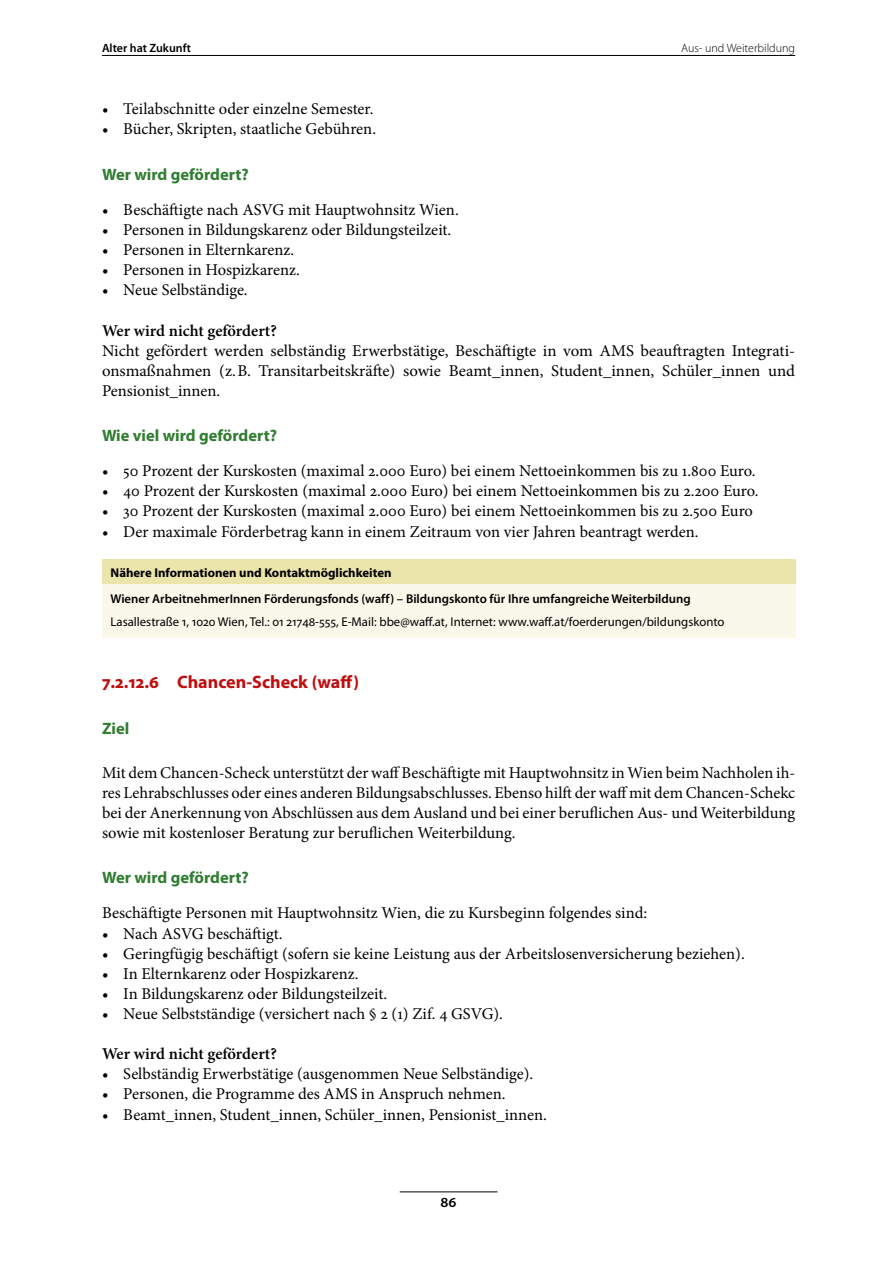
<style>
.page{position:relative;width:893px;height:1263px;background:#fff}
.page>*{position:absolute;margin:0;border:0;box-sizing:border-box;transform-origin:0 0}
.AMS_2020_AhZ_Kapitel{font:700 18px "Myriad Pro";color:#c00d0e}
.AMS_2021_AhZ_Lauftex{font:16.5px/20.1px "Minion Pro";color:#000;text-align:justify}
.AMS_2020_AhZ_Lauftex{font:16.5px/20.1px "Minion Pro";color:#000;text-align:justify}
.AMS_2020_AhZ_Kapitel-2{font:700 16.5px "Myriad Pro";color:#2f7d30}
.AMS_2020_AhZ_Lauftex-2{font:600 16.5px "Minion Pro";letter-spacing:-.005em;color:#000}
.t1{font:600 15px "Myriad Pro";color:#000}
.AMS_2021_AhZ_Tipp_no{font:12.75px "Myriad Pro";color:#000}
.AMS_2020_AhZ_Tipp_no{font:600 12.75px "Myriad Pro";color:#000}
.AMS_2021_AhZ_Tipp_fe{font:700 12.75px "Myriad Pro";color:#000}
.t2{font:300 12px "Myriad Pro";color:#000}
.t3{font:600 12px "Myriad Pro";color:#000}
</style>
<div class="page">
<hr style="left:400px;top:1191px;width:97px;height:1px;background:#000">
<hr style="left:102px;top:55px;width:693px;height:1px;background:#000">
<div style="left:102px;top:559px;width:693px;height:29px;background:#ebe4ab"></div>
<div style="left:102px;top:585px;width:693px;height:29px;background:#faf8eb"></div>
<div style="left:102px;top:608px;width:693px;height:30px;background:#faf8eb"></div>
<p class="t3" style="left:102px;top:40px;width:90px">Alter hat Zukunft</p>
<p class="t2" style="left:681px;top:40px;width:115px">Aus- und Weiterbildung</p>
<p class="AMS_2021_AhZ_Lauftex" style="left:102px;top:99px;width:273px">• Teilabschnitte oder einzelne Semester.</p>
<p class="AMS_2021_AhZ_Lauftex" style="left:102px;top:119px;width:276px">• Bücher, Skripten, staatliche Gebühren.</p>
<h1 class="AMS_2020_AhZ_Kapitel-2" style="left:102px;top:163px;width:148px">Wer wird gefördert?</h1>
<p class="AMS_2021_AhZ_Lauftex" style="left:102px;top:200px;width:358px">• Beschäftigte nach ASVG mit Hauptwohnsitz Wien.</p>
<p class="AMS_2021_AhZ_Lauftex" style="left:102px;top:220px;width:351px">• Personen in Bildungskarenz oder Bildungsteilzeit.</p>
<p class="AMS_2021_AhZ_Lauftex" style="left:102px;top:240px;width:194px">• Personen in Elternkarenz.</p>
<p class="AMS_2021_AhZ_Lauftex" style="left:102px;top:260px;width:199px">• Personen in Hospizkarenz.</p>
<p class="AMS_2021_AhZ_Lauftex" style="left:102px;top:280px;width:147px">• Neue Selbständige.</p>
<h1 class="AMS_2020_AhZ_Lauftex-2" style="left:102px;top:319px;width:176px">Wer wird nicht gefördert?</h1>
<h1 class="AMS_2020_AhZ_Lauftex" style="left:102px;top:340px;width:695px">Nicht gefördert werden selbständig Erwerbstätige, Beschäftigte in vom AMS beauftragten Integrati&shy;onsmaßnahmen (z. B. Transitarbeitskräfte) sowie Beamt_innen, Student_innen, Schüler_innen und Pensionist_innen.</h1>
<h1 class="AMS_2020_AhZ_Kapitel-2" style="left:102px;top:425px;width:177px">Wie viel wird gefördert?</h1>
<p class="AMS_2021_AhZ_Lauftex" style="left:102px;top:461px;width:655px">• 50 Prozent der Kurskosten (maximal 2.000 Euro) bei einem Nettoeinkommen bis zu 1.800 Euro.</p>
<p class="AMS_2021_AhZ_Lauftex" style="left:102px;top:481px;width:658px">• 40 Prozent der Kurskosten (maximal 2.000 Euro) bei einem Nettoeinkommen bis zu 2.200 Euro.</p>
<p class="AMS_2021_AhZ_Lauftex" style="left:102px;top:501px;width:652px">• 30 Prozent der Kurskosten (maximal 2.000 Euro) bei einem Nettoeinkommen bis zu 2.500 Euro</p>
<p class="AMS_2021_AhZ_Lauftex" style="left:102px;top:521px;width:598px">• Der maximale Förderbetrag kann in einem Zeitraum von vier Jahren beantragt werden.</p>
<p class="AMS_2021_AhZ_Tipp_fe" style="left:111px;top:564px;width:282px">Nähere Informationen und Kontaktmöglichkeiten</p>
<p class="AMS_2020_AhZ_Tipp_no" style="left:111px;top:590px;width:582px">Wiener ArbeitnehmerInnen Förderungsfonds (waff) – Bildungskonto für Ihre umfangreiche Weiterbildung</p>
<p class="AMS_2021_AhZ_Tipp_no" style="left:111px;top:614px;width:615px">Lasallestraße 1, 1020 Wien, Tel.: 01 21748-555, E-Mail: bbe@waff.at, Internet: www.waff.at/foerderungen/bildungskonto</p>
<h1 class="AMS_2020_AhZ_Kapitel" style="left:102px;top:671px;width:258px">7.2.12.6 Chancen-Scheck (waff)</h1>
<h1 class="AMS_2020_AhZ_Kapitel-2" style="left:102px;top:717px;width:29px">Ziel</h1>
<p class="AMS_2021_AhZ_Lauftex" style="left:102px;top:762px;width:695px">Mit dem Chancen-Scheck unterstützt der waff Beschäftigte mit Hauptwohnsitz in Wien beim Nachholen ih&shy;res Lehrabschlusses oder eines anderen Bildungsabschlusses. Ebenso hilft der waff mit dem Chancen-Schekc bei der Anerkennung von Abschlüssen aus dem Ausland und bei einer beruflichen Aus- und Weiterbildung sowie mit kostenloser Beratung zur beruflichen Weiterbildung.</p>
<h1 class="AMS_2020_AhZ_Kapitel-2" style="left:102px;top:867px;width:148px">Wer wird gefördert?</h1>
<p class="AMS_2021_AhZ_Lauftex" style="left:102px;top:903px;width:547px">Beschäftigte Personen mit Hauptwohnsitz Wien, die zu Kursbeginn folgendes sind:</p>
<p class="AMS_2021_AhZ_Lauftex" style="left:102px;top:923px;width:182px">• Nach ASVG beschäftigt.</p>
<p class="AMS_2021_AhZ_Lauftex" style="left:102px;top:943px;width:644px">• Geringfügig beschäftigt (sofern sie keine Leistung aus der Arbeitslosenversicherung beziehen).</p>
<p class="AMS_2021_AhZ_Lauftex" style="left:102px;top:963px;width:258px">• In Elternkarenz oder Hospizkarenz.</p>
<p class="AMS_2021_AhZ_Lauftex" style="left:102px;top:984px;width:287px">• In Bildungskarenz oder Bildungsteilzeit.</p>
<p class="AMS_2021_AhZ_Lauftex" style="left:102px;top:1004px;width:402px">• Neue Selbstständige (versichert nach § 2 (1) Zif. 4 GSVG).</p>
<h1 class="AMS_2020_AhZ_Lauftex-2" style="left:102px;top:1042px;width:176px">Wer wird nicht gefördert?</h1>
<p class="AMS_2021_AhZ_Lauftex" style="left:102px;top:1064px;width:433px">• Selbständig Erwerbstätige (ausgenommen Neue Selbständige).</p>
<p class="AMS_2021_AhZ_Lauftex" style="left:102px;top:1084px;width:405px">• Personen, die Programme des AMS in Anspruch nehmen.</p>
<p class="AMS_2021_AhZ_Lauftex" style="left:102px;top:1104px;width:446px">• Beamt_innen, Student_innen, Schüler_innen, Pensionist_innen.</p>
<p class="t1" style="left:441px;top:1192px;width:18px">86</p>
</div>
